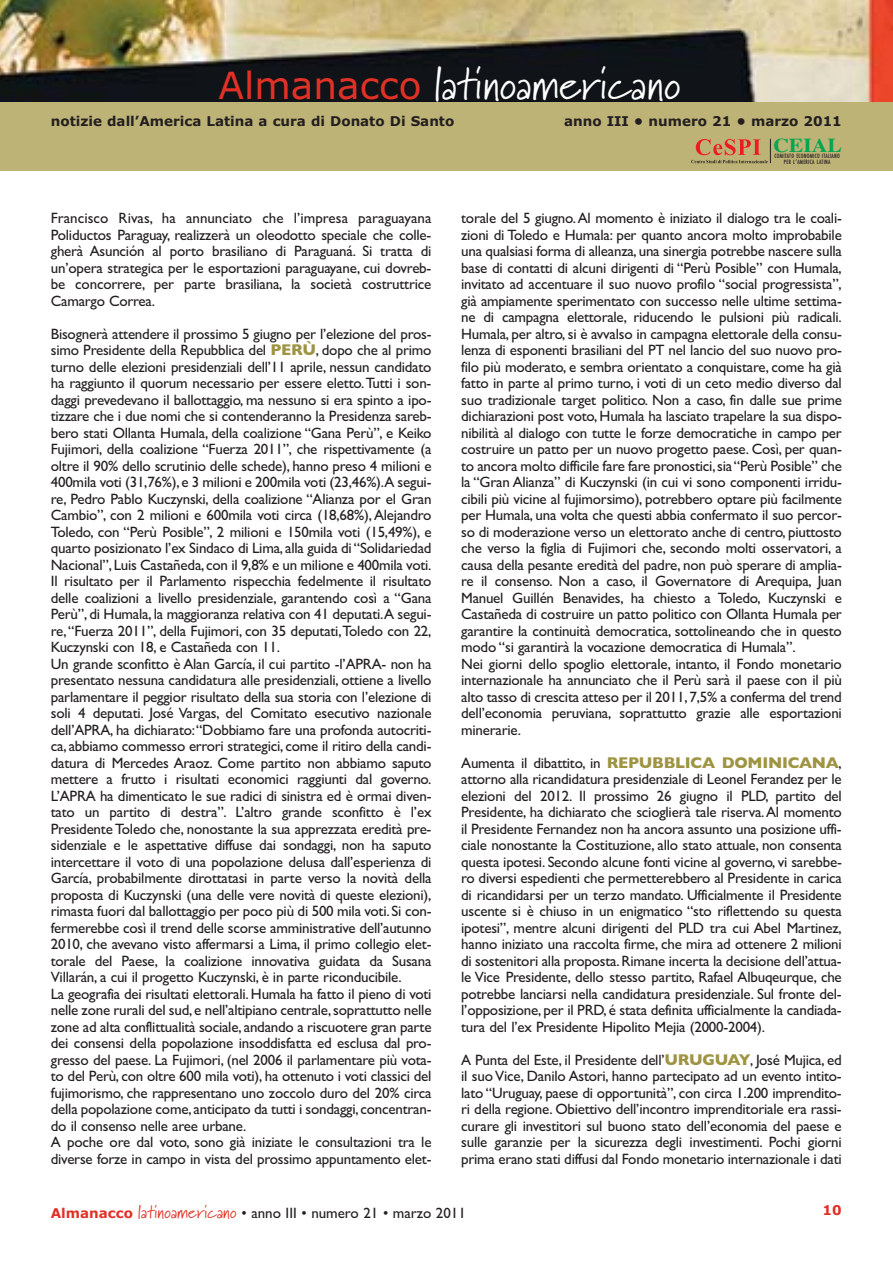
<style>
.page{position:relative;width:893px;height:1263px;background:#fff}
.page>*{position:absolute;margin:0;border:0;box-sizing:border-box;transform-origin:0 0}
.t1{font:45px "Marydale";letter-spacing:.01em;color:#fff}
.t2{font:700 19.65px "Times";color:#00a650;scale:1.1 1}
.t3{font:15px/16.5px "Gill Sans";letter-spacing:-.015em;color:#231f20;text-align:justify}
.t4{font:700 13.5px "Verdana";color:#231f20}
.t5{font:700 13.5px "Verdana";color:#e13126}
.t6{font:500 condensed 5.7px/5.4px "Futura";letter-spacing:.04em;color:#231f20;text-align:center}
.s1{font-family:"Verdana";font-size:37.5px;color:#e13126}
.s2{font-weight:700;font-size:15.75px;color:#9e9442}
.s3{font-size:7.65px}
.s4{font-family:"Verdana";font-weight:700;font-size:13.5px;color:#e13126}
.s5{font-family:"Marydale";font-size:18px;color:#e13126}
</style>
<div class="page">
<img style="left:0;top:0;width:893px;height:103px">
<div style="left:0;top:103px;width:893px;height:68px;background:#beb376"></div>
<svg style="left:691px;top:139px;width:80px;height:24px"></svg>
<h1 class="t1" style="left:218px;top:57px;width:464px"><span class="s1">Almanacco</span> latinoamericano</h1>
<p class="t4" style="left:51px;top:116px;width:405px">notizie dall’America Latina a cura di Donato Di Santo</p>
<p class="t4" style="left:564px;top:116px;width:279px">anno III • numero 21 • marzo 2011</p>
<p class="t3" style="left:51px;top:211px;width:382px">Francisco Rivas, ha annunciato che l’impresa paraguayana Poliductos Paraguay, realizzerà un oleodotto speciale che colle&shy;gherà Asunción al porto brasiliano di Paraguaná. Si tratta di un’opera strategica per le esportazioni paraguayane, cui dovreb&shy;be concorrere, per parte brasiliana, la società costruttrice Camargo Correa.</p>
<p class="t3" style="left:51px;top:327px;width:382px;text-align:left">Bisognerà attendere il prossimo 5 giugno per l’elezione del pros&shy;simo Presidente della Repubblica del <span class="s2">PERÙ</span>, dopo che al primo turno delle elezioni presidenziali dell’11 aprile, nessun candidato ha raggiunto il quorum necessario per essere eletto.Tutti i son&shy;daggi prevedevano il ballottaggio, ma nessuno si era spinto a ipo&shy;tizzare che i due nomi che si contenderanno la Presidenza sareb&shy;bero stati Ollanta Humala, della coalizione “Gana Perù”, e Keiko Fujimori, della coalizione “Fuerza 2011”, che rispettivamente (a oltre il 90% dello scrutinio delle schede), hanno preso 4 milioni e 400mila voti (31,76%),e 3 milioni e 200mila voti (23,46%).A segui&shy;re, Pedro Pablo Kuczynski, della coalizione “Alianza por el Gran Cambio”, con 2 milioni e 600mila voti circa (18,68%), Alejandro Toledo, con “Perù Posible”, 2 milioni e 150mila voti (15,49%), e quarto posizionato l’ex Sindaco di Lima,alla guida di “Solidariedad Nacional”,Luis Castañeda,con il 9,8% e un milione e 400mila voti.<br>Il risultato per il Parlamento rispecchia fedelmente il risultato delle coalizioni a livello presidenziale, garantendo così a “Gana Perù”,di Humala,la maggioranza relativa con 41 deputati.A segui&shy;re,“Fuerza 2011”, della Fujimori, con 35 deputati,Toledo con 22, Kuczynski con 18, e Castañeda con 11.<br>Un grande sconfitto è Alan García, il cui partito -l’APRA- non ha presentato nessuna candidatura alle presidenziali, ottiene a livello parlamentare il peggior risultato della sua storia con l’elezione di soli 4 deputati. José Vargas, del Comitato esecutivo nazionale dell’APRA, ha dichiarato:“Dobbiamo fare una profonda autocriti&shy;ca, abbiamo commesso errori strategici, come il ritiro della candi&shy;datura di Mercedes Araoz. Come partito non abbiamo saputo mettere a frutto i risultati economici raggiunti dal governo.<br>L’APRA ha dimenticato le sue radici di sinistra ed è ormai diven&shy;tato un partito di destra”. L’altro grande sconfitto è l’ex Presidente Toledo che, nonostante la sua apprezzata eredità pre&shy;sidenziale e le aspettative diffuse dai sondaggi, non ha saputo intercettare il voto di una popolazione delusa dall’esperienza di García, probabilmente dirottatasi in parte verso la novità della proposta di Kuczynski (una delle vere novità di queste elezioni), rimasta fuori dal ballottaggio per poco più di 500 mila voti.Si con&shy;fermerebbe così il trend delle scorse amministrative dell’autunno 2010, che avevano visto affermarsi a Lima, il primo collegio elet&shy;torale del Paese, la coalizione innovativa guidata da Susana Villarán, a cui il progetto Kuczynski, è in parte riconducibile.<br>La geografia dei risultati elettorali. Humala ha fatto il pieno di voti nelle zone rurali del sud,e nell’altipiano centrale,soprattutto nelle zone ad alta conflittualità sociale,andando a riscuotere gran parte dei consensi della popolazione insoddisfatta ed esclusa dal pro&shy;gresso del paese. La Fujimori, (nel 2006 il parlamentare più vota&shy;to del Perù, con oltre 600 mila voti), ha ottenuto i voti classici del fujimorismo, che rappresentano uno zoccolo duro del 20% circa della popolazione come,anticipato da tutti i sondaggi,concentran&shy;do il consenso nelle aree urbane.<br>A poche ore dal voto, sono già iniziate le consultazioni tra le diverse forze in campo in vista del prossimo appuntamento elet-</p>
<h2 class="t2" style="left:773px;top:138px;width:64px">CEIAL</h2>
<p class="t6" style="left:774px;top:154px;width:67px">COMITATO ECONOMICO ITALIANO<br>PER L<span class="s3">’</span>AMERICA LATINA</p>
<p class="t3" style="left:461px;top:211px;width:382px;text-align:left">torale del 5 giugno.Al momento è iniziato il dialogo tra le coali&shy;zioni di Toledo e Humala: per quanto ancora molto improbabile una qualsiasi forma di alleanza,una sinergia potrebbe nascere sulla base di contatti di alcuni dirigenti di “Perù Posible” con Humala, invitato ad accentuare il suo nuovo profilo “social progressista”, già ampiamente sperimentato con successo nelle ultime settima&shy;ne di campagna elettorale, riducendo le pulsioni più radicali.<br>Humala, per altro, si è avvalso in campagna elettorale della consu&shy;lenza di esponenti brasiliani del PT nel lancio del suo nuovo pro&shy;filo più moderato, e sembra orientato a conquistare, come ha già fatto in parte al primo turno, i voti di un ceto medio diverso dal suo tradizionale target politico. Non a caso, fin dalle sue prime dichiarazioni post voto, Humala ha lasciato trapelare la sua dispo&shy;nibilità al dialogo con tutte le forze democratiche in campo per costruire un patto per un nuovo progetto paese. Così, per quan&shy;to ancora molto difficile fare fare pronostici,sia “Perù Posible” che la “Gran Alianza” di Kuczynski (in cui vi sono componenti irridu&shy;cibili più vicine al fujimorsimo), potrebbero optare più facilmente per Humala, una volta che questi abbia confermato il suo percor&shy;so di moderazione verso un elettorato anche di centro, piuttosto che verso la figlia di Fujimori che, secondo molti osservatori, a causa della pesante eredità del padre, non può sperare di amplia&shy;re il consenso. Non a caso, il Governatore di Arequipa, Juan Manuel Guillén Benavides, ha chiesto a Toledo, Kuczynski e Castañeda di costruire un patto politico con Ollanta Humala per garantire la continuità democratica, sottolineando che in questo modo “si garantirà la vocazione democratica di Humala”.<br>Nei giorni dello spoglio elettorale, intanto, il Fondo monetario internazionale ha annunciato che il Perù sarà il paese con il più alto tasso di crescita atteso per il 2011,7,5% a conferma del trend dell’economia peruviana, soprattutto grazie alle esportazioni minerarie.</p>
<p class="t3" style="left:461px;top:756px;width:382px">Aumenta il dibattito, in <span class="s2">REPUBBLICA DOMINICANA</span>, attorno alla ricandidatura presidenziale di Leonel Ferandez per le elezioni del 2012. Il prossimo 26 giugno il PLD, partito del Presidente, ha dichiarato che scioglierà tale riserva.Al momento il Presidente Fernandez non ha ancora assunto una posizione uffi&shy;ciale nonostante la Costituzione, allo stato attuale, non consenta questa ipotesi. Secondo alcune fonti vicine al governo, vi sarebbe&shy;ro diversi espedienti che permetterebbero al Presidente in carica di ricandidarsi per un terzo mandato. Ufficialmente il Presidente uscente si è chiuso in un enigmatico “sto riflettendo su questa ipotesi”, mentre alcuni dirigenti del PLD tra cui Abel Martinez, hanno iniziato una raccolta firme, che mira ad ottenere 2 milioni di sostenitori alla proposta.Rimane incerta la decisione dell’attua&shy;le Vice Presidente, dello stesso partito, Rafael Albuqeurque, che potrebbe lanciarsi nella candidatura presidenziale. Sul fronte del&shy;l’opposizione,per il PRD,é stata definita ufficialmente la candiada&shy;tura del l’ex Presidente Hipolito Mejia (2000-2004).</p>
<p class="t3" style="left:461px;top:1053px;width:382px">A Punta del Este, il Presidente dell’<span class="s2">URUGUAY</span>, José Mujica, ed il suo Vice, Danilo Astori, hanno partecipato ad un evento intito&shy;lato “Uruguay, paese di opportunità”, con circa 1.200 imprendito&shy;ri della regione. Obiettivo dell’incontro imprenditoriale era rassi&shy;curare gli investitori sul buono stato dell’economia del paese e sulle garanzie per la sicurezza degli investimenti. Pochi giorni prima erano stati diffusi dal Fondo monetario internazionale i dati</p>
<p class="t3" style="left:51px;top:1206px;width:417px"><span class="s4">Almanacco</span> <span class="s5">latinoamericano</span> • anno III • numero 21 • marzo 2011</p>
<p class="t5" style="left:822px;top:1204px;width:21px">10</p>
</div>
